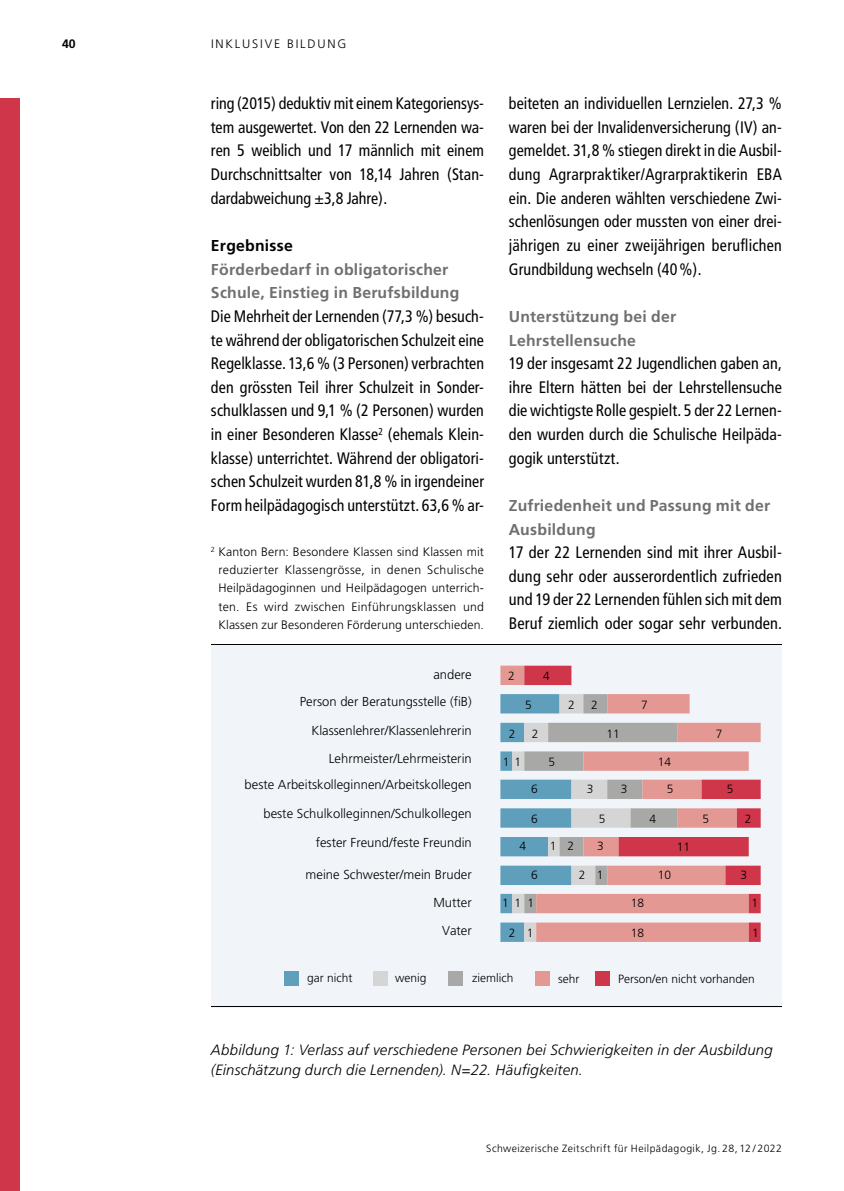
<style>
.page{position:relative;width:844px;height:1191px;background:#fff}
.page>*{position:absolute;margin:0;border:0;box-sizing:border-box;transform-origin:0 0}
.Artikel_Artikel_Lauftext_Grundtext{font:condensed 16.62px/23.6px "Frutiger";letter-spacing:.005em;color:#000;text-align:justify;scale:.96 1}
.Artikel_Artikel_Lauftext_Grundtext-2{font:condensed 16.62px/23.6px "Frutiger";letter-spacing:.005em;color:#000;text-align:justify}
.Artikel_Artikel_Lauftext_Artikel_p_Übers{font:700 15.75px/23.6px "Frutiger LT";letter-spacing:.015em;color:#706f6f}
.Artikel_Artikel_Lauftext_Artikel_p_Übers-2{font:700 15.75px "Frutiger LT";letter-spacing:.015em;color:#000}
.t1{font:italic 300 14.88px/20.1px "Frutiger LT";letter-spacing:.015em;color:#000}
.Image{font:300 12.95px/27.1px "Frutiger LT";color:#000;text-align:right}
.Artikel_Artikel_Literatur_Fussnote_Artik{font:300 12.25px/18.4px "Frutiger";letter-spacing:.02em;color:#000;text-align:justify}
.Artikel_Artikel_Literatur_Fussnote_Artik-2{font:300 12.25px "Frutiger";letter-spacing:.15em;color:#000}
.t2{font:700 12.25px "Frutiger";color:#000}
.Image-2{font:300 11.9px "Frutiger LT";color:#000}
.t3{font:300 10.5px "Frutiger";letter-spacing:.04em;color:#000}
</style>
<div class="page">
<div style="left:0;top:99px;width:20px;height:1092px;background:#cf3649"></div>
<div style="left:211px;top:644px;width:570px;height:363px;background:#f1f5f9"></div>
<div style="left:284px;top:971px;width:14px;height:15px;background:#5f9fbc"></div>
<div style="left:594px;top:971px;width:15px;height:15px;background:#cf3649"></div>
<div style="left:372px;top:971px;width:15px;height:15px;background:#d5d5d5"></div>
<div style="left:448px;top:971px;width:14px;height:15px;background:#a8a8a7"></div>
<div style="left:535px;top:971px;width:14px;height:15px;background:#e49893"></div>
<hr style="left:211px;top:644px;width:570px;height:1px;background:#000">
<hr style="left:211px;top:1006px;width:570px;height:1px;background:#000">
<svg style="left:500px;top:665px;width:24px;height:277px;fill:#5f9fbc"></svg>
<svg style="left:524px;top:665px;width:236px;height:277px"></svg>
<p class="t2" style="left:62px;top:37px;width:15px">40</p>
<p class="Artikel_Artikel_Literatur_Fussnote_Artik-2" style="left:211px;top:37px;width:137px">INKLUSIVE BILDUNG</p>
<p class="Artikel_Artikel_Lauftext_Grundtext" style="left:211px;top:92px;width:286px">ring (2015) deduktiv mit einem Kategoriensys&shy;tem ausgewertet. Von den 22 Lernenden wa&shy;ren 5 weiblich und 17 männlich mit einem Durchschnittsalter von 18,14 Jahren (Stan&shy;dardabweichung ±3,8 Jahre).</p>
<p class="Artikel_Artikel_Lauftext_Artikel_p_Übers-2" style="left:211px;top:236px;width:83px">Ergebnisse</p>
<p class="Artikel_Artikel_Lauftext_Artikel_p_Übers" style="left:211px;top:257px;width:250px">Förderbedarf in obligatorischer<br>Schule, Einstieg in Berufsbildung</p>
<p class="Artikel_Artikel_Lauftext_Grundtext" style="left:211px;top:304px;width:286px">Die Mehrheit der Lernenden (77,3 %) besuch&shy;te während der obligatorischen Schulzeit eine Regelklasse. 13,6 % (3 Personen) verbrachten den grössten Teil ihrer Schulzeit in Sonder&shy;schulklassen und 9,1 % (2 Personen) wurden in einer Besonderen Klasse<sup>2</sup> (ehemals Klein&shy;klasse) unterrichtet. Während der obligatori&shy;schen Schulzeit wurden 81,8 % in irgendeiner Form heilpädagogisch unterstützt. 63,6 % ar-</p>
<p class="Artikel_Artikel_Literatur_Fussnote_Artik" style="left:218px;top:542px;width:267px;text-indent:-7px"><sup>2</sup> Kanton Bern: Besondere Klassen sind Klassen mit reduzierter Klassengrösse, in denen Schulische Heilpädagoginnen und Heilpädagogen unterrich&shy;ten. Es wird zwischen Einführungsklassen und Klassen zur Besonderen Förderung unterschieden.</p>
<p class="Artikel_Artikel_Lauftext_Grundtext" style="left:508px;top:92px;width:286px">beiteten an individuellen Lernzielen. 27,3 % waren bei der Invalidenversicherung (IV) an&shy;gemeldet. 31,8 % stiegen direkt in die Ausbil&shy;dung Agrarpraktiker/Agrarpraktikerin EBA ein. Die anderen wählten verschiedene Zwi&shy;schenlösungen oder mussten von einer drei&shy;jährigen zu einer zweijährigen beruflichen Grundbildung wechseln (40%).</p>
<p class="Artikel_Artikel_Lauftext_Artikel_p_Übers" style="left:508px;top:305px;width:169px">Unterstützung bei der<br>Lehrstellensuche</p>
<p class="Artikel_Artikel_Lauftext_Grundtext-2" style="left:508px;top:352px;width:274px">19 der insgesamt 22 Jugendlichen gaben an, ihre Eltern hätten bei der Lehrstellensuche die wichtigste Rolle gespielt. 5 der 22 Lernen&shy;den wurden durch die Schulische Heilpäda&shy;gogik unterstützt.</p>
<p class="Artikel_Artikel_Lauftext_Artikel_p_Übers" style="left:508px;top:494px;width:263px">Zufriedenheit und Passung mit der<br>Ausbildung</p>
<p class="Artikel_Artikel_Lauftext_Grundtext-2" style="left:508px;top:541px;width:274px">17 der 22 Lernenden sind mit ihrer Ausbil&shy;dung sehr oder ausserordentlich zufrieden und 19 der 22 Lernenden fühlen sich mit dem Beruf ziemlich oder sogar sehr verbunden.</p>
<p class="Image" style="left:299px;top:662px;width:173px;line-height:26.4px">andere<br>Person der Beratungsstelle (fiB)</p>
<p class="Image" style="left:244px;top:717px;width:229px">Klassenlehrer/Klassenlehrerin<br>Lehrmeister/Lehrmeisterin<br>beste Arbeitskolleginnen/Arbeitskollegen</p>
<p class="Image" style="left:263px;top:800px;width:210px">beste Schulkolleginnen/Schulkollegen</p>
<p class="Image" style="left:315px;top:829px;width:157px">fester Freund/feste Freundin</p>
<p class="Image" style="left:305px;top:861px;width:168px">meine Schwester/mein Bruder</p>
<p class="Image" style="left:433px;top:889px;width:40px;line-height:27.8px">Mutter<br>Vater</p>
<p class="Image-2" style="left:307px;top:971px;width:47px">gar nicht</p>
<p class="Image-2" style="left:395px;top:971px;width:33px">wenig</p>
<p class="Image-2" style="left:472px;top:971px;width:43px">ziemlich</p>
<p class="Image-2" style="left:558px;top:971px;width:23px">sehr</p>
<p class="Image-2" style="left:618px;top:971px;width:138px">Person/en nicht vorhanden</p>
<p class="Image-2" style="left:508px;top:668px;width:8px">2</p>
<p class="Image-2" style="left:543px;top:668px;width:8px">4</p>
<p class="Image-2" style="left:568px;top:698px;width:8px">2</p>
<p class="Image-2" style="left:591px;top:698px;width:8px">2</p>
<p class="Image-2" style="left:641px;top:698px;width:8px">7</p>
<p class="Image-2" style="left:525px;top:698px;width:8px">5</p>
<p class="Image-2" style="left:508px;top:727px;width:8px">2</p>
<p class="Image-2" style="left:531px;top:727px;width:8px">2</p>
<p class="Image-2" style="left:606px;top:727px;width:15px">11</p>
<p class="Image-2" style="left:715px;top:727px;width:8px">7</p>
<p class="Image-2" style="left:502px;top:754px;width:20px">1 1</p>
<p class="Image-2" style="left:657px;top:754px;width:15px">14</p>
<p class="Image-2" style="left:548px;top:754px;width:8px">5</p>
<p class="Image-2" style="left:620px;top:782px;width:8px">3</p>
<p class="Image-2" style="left:531px;top:782px;width:8px">6</p>
<p class="Image-2" style="left:531px;top:812px;width:8px">6</p>
<p class="Image-2" style="left:586px;top:782px;width:8px">3</p>
<p class="Image-2" style="left:666px;top:782px;width:8px">5</p>
<p class="Image-2" style="left:726px;top:782px;width:8px">5</p>
<p class="Image-2" style="left:744px;top:812px;width:8px">2</p>
<p class="Image-2" style="left:598px;top:812px;width:8px">5</p>
<p class="Image-2" style="left:702px;top:812px;width:8px">5</p>
<p class="Image-2" style="left:649px;top:812px;width:8px">4</p>
<p class="Image-2" style="left:567px;top:839px;width:8px">2</p>
<p class="Image-2" style="left:597px;top:839px;width:8px">3</p>
<p class="Image-2" style="left:519px;top:839px;width:8px">4</p>
<p class="Image-2" style="left:549px;top:839px;width:8px">1</p>
<p class="Image-2" style="left:676px;top:839px;width:15px">11</p>
<p class="Image-2" style="left:531px;top:868px;width:8px">6</p>
<p class="Image-2" style="left:740px;top:868px;width:8px">3</p>
<p class="Image-2" style="left:579px;top:868px;width:8px">2</p>
<p class="Image-2" style="left:657px;top:868px;width:15px">10</p>
<p class="Image-2" style="left:596px;top:868px;width:8px">1</p>
<p class="Image-2" style="left:630px;top:896px;width:15px">18</p>
<p class="Image-2" style="left:630px;top:926px;width:15px">18</p>
<p class="Image-2" style="left:502px;top:896px;width:33px">111</p>
<p class="Image-2" style="left:751px;top:896px;width:8px">1</p>
<p class="Image-2" style="left:508px;top:926px;width:8px">2</p>
<p class="Image-2" style="left:526px;top:926px;width:8px">1</p>
<p class="Image-2" style="left:752px;top:926px;width:8px">1</p>
<p class="t1" style="left:211px;top:1039px;width:563px">Abbildung 1: Verlass auf verschiedene Personen bei Schwierigkeiten in der Ausbildung (Einschätzung durch die Lernenden). N=22. Häufigkeiten.</p>
<p class="t3" style="left:486px;top:1142px;width:297px">Schweizerische Zeitschrift für Heilpädagogik, Jg. 28, 12 / 2022</p>
</div>
